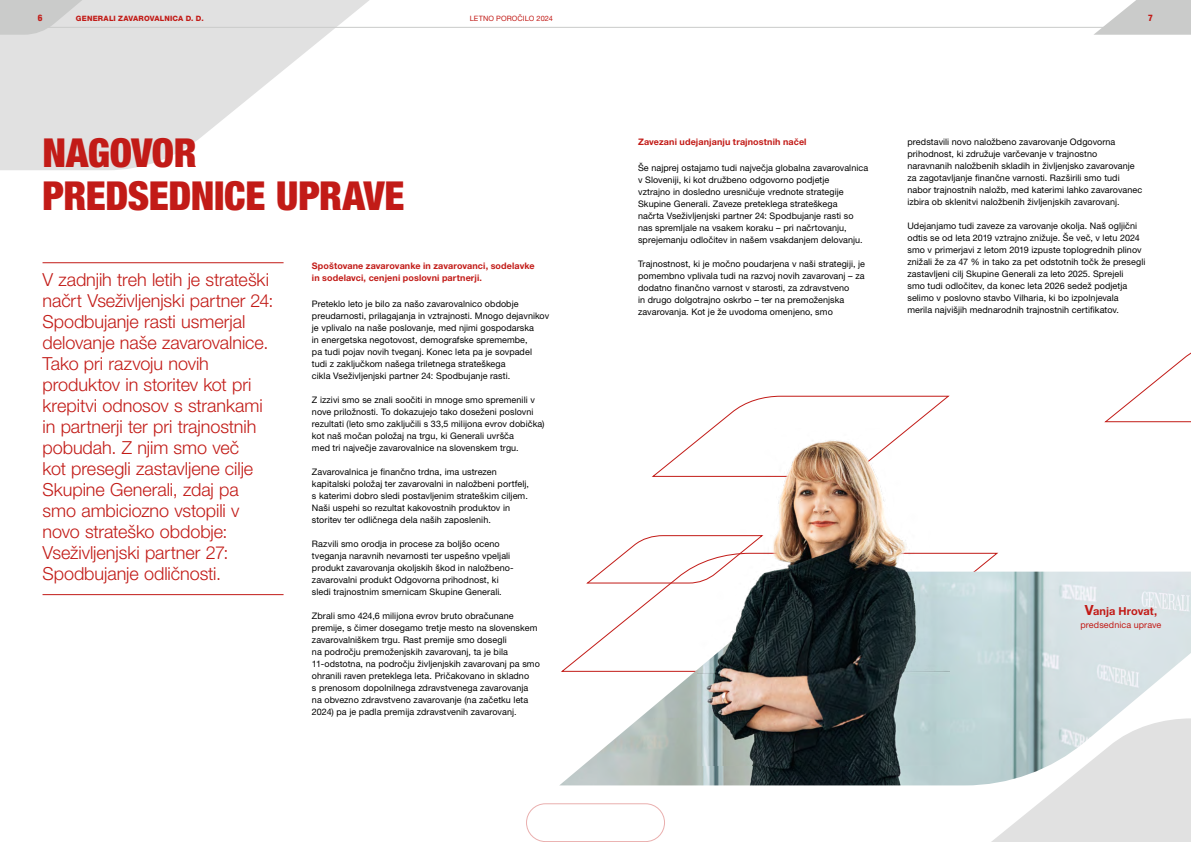
<style>
.page{position:relative;width:1191px;height:842px;background:#fff}
.page>*{position:absolute;margin:0;border:0;box-sizing:border-box;transform-origin:0 0}
.t1{font:900 condensed 40px/43px "Helvetica Neue LT Pro";letter-spacing:-.01em;color:#c21b17}
.t2{font:300 18px/21px "Helvetica Neue LT Pro";letter-spacing:-.005em;color:#c21b17}
.t3{font:700 11px "Helvetica Neue LT Pro";letter-spacing:.01em;color:#c21b17}
.t4{font:9px/12px "Helvetica Neue LT Pro";letter-spacing:.01em;color:#000}
.t5{font:700 9px/12px "Helvetica Neue LT Pro";letter-spacing:.015em;color:#c21b17}
.t6{font:9px "Helvetica Neue LT Pro";letter-spacing:.01em;color:#c21b17}
.t7{font:800 condensed 9px "Helvetica Neue LT Pro";color:#c21b17}
.t8{font:800 7.4px "Helvetica Neue LT Pro";letter-spacing:.03em;color:#c21b17}
.t9{font:7.4px "Helvetica Neue LT Pro";letter-spacing:.015em;color:#c21b17}
.s1{font-size:14px}
</style>
<div class="page">
<svg style="left:991px;top:785px;width:200px;height:57px"></svg>
<img style="left:560px;top:572px;width:631px;height:213px">
<svg style="left:586px;top:535px;width:111px;height:49px"></svg>
<svg style="left:652px;top:395px;width:298px;height:82px"></svg>
<svg style="left:1104px;top:352px;width:87px;height:71px"></svg>
<img style="left:697px;top:429px;width:252px;height:336px">
<svg style="left:0;top:0;width:369px;height:170px;fill:#e1e1e1"></svg>
<svg style="left:0;top:0;width:105px;height:35px;background:#d3d4d3"></svg>
<svg style="left:1094px;top:0;width:97px;height:35px"></svg>
<hr style="left:43px;top:27px;width:1105px;height:1px;background:#cacbca">
<div style="left:526px;top:803px;width:139px;height:39px;border:1px solid #eaafae;border-radius:19px"></div>
<hr style="left:43px;top:262px;width:240px;height:1px;background:#c21b17">
<hr style="left:43px;top:594px;width:240px;height:1px;background:#c21b17">
<p class="t7" style="left:24px;top:13px;width:20px">STR6</p>
<p class="t8" style="left:76px;top:14px;width:129px">GENERALI ZAVAROVALNICA D. D.</p>
<p class="t9" style="left:470px;top:14px;width:85px">LETNO POROČILO 2024</p>
<h1 class="t1" style="left:43px;top:131px;width:363px">NAGOVOR<br>PREDSEDNICE UPRAVE</h1>
<p class="t2" style="left:43px;top:269px;width:232px">V zadnjih treh letih je strateški načrt Vseživljenjski partner 24:<br>Spodbujanje rasti usmerjal delovanje naše zavarovalnice.<br>Tako pri razvoju novih produktov in storitev kot pri krepitvi odnosov s strankami in partnerji ter pri trajnostnih pobudah. Z njim smo več<br>kot presegli zastavljene cilje<br>Skupine Generali, zdaj pa smo ambiciozno vstopili v novo strateško obdobje:<br>Vseživljenjski partner 27:<br>Spodbujanje odličnosti.</p>
<p class="t5" style="left:312px;top:259px;width:224px">Spoštovane zavarovanke in zavarovanci, sodelavke in sodelavci, cenjeni poslovni partnerji.</p>
<p class="t4" style="left:312px;top:297px;width:239px">Preteklo leto je bilo za našo zavarovalnico obdobje preudarnosti, prilagajanja in vztrajnosti. Mnogo dejavnikov je vplivalo na naše poslovanje, med njimi gospodarska<br>in energetska negotovost, demografske spremembe,<br>pa tudi pojav novih tveganj. Konec leta pa je sovpadel tudi z zaključkom našega triletnega strateškega<br>cikla Vseživljenjski partner 24: Spodbujanje rasti.</p>
<p class="t4" style="left:312px;top:393px;width:234px">Z izzivi smo se znali soočiti in mnoge smo spremenili v nove priložnosti. To dokazujejo tako doseženi poslovni rezultati (leto smo zaključili s 33,5 milijona evrov dobička) kot naš močan položaj na trgu, ki Generali uvršča<br>med tri največje zavarovalnice na slovenskem trgu.</p>
<p class="t4" style="left:312px;top:465px;width:218px">Zavarovalnica je finančno trdna, ima ustrezen kapitalski položaj ter zavarovalni in naložbeni portfelj, s katerimi dobro sledi postavljenim strateškim ciljem.<br>Naši uspehi so rezultat kakovostnih produktov in storitev ter odličnega dela naših zaposlenih.</p>
<p class="t4" style="left:312px;top:537px;width:203px">Razvili smo orodja in procese za boljšo oceno tveganja naravnih nevarnosti ter uspešno vpeljali produkt zavarovanja okoljskih škod in naložbeno&shy;zavarovalni produkt Odgovorna prihodnost, ki sledi trajnostnim smernicam Skupine Generali.</p>
<p class="t4" style="left:312px;top:609px;width:229px">Zbrali smo 424,6 milijona evrov bruto obračunane premije, s čimer dosegamo tretje mesto na slovenskem zavarovalniškem trgu. Rast premije smo dosegli<br>na področju premoženjskih zavarovanj, ta je bila 11-odstotna, na področju življenjskih zavarovanj pa smo ohranili raven preteklega leta. Pričakovano in skladno<br>s prenosom dopolnilnega zdravstvenega zavarovanja na obvezno zdravstveno zavarovanje (na začetku leta 2024) pa je padla premija zdravstvenih zavarovanj.</p>
<p class="t5" style="left:638px;top:135px;width:170px">Zavezani udejanjanju trajnostnih načel</p>
<p class="t4" style="left:638px;top:161px;width:232px">Še najprej ostajamo tudi največja globalna zavarovalnica v Sloveniji, ki kot družbeno odgovorno podjetje<br>vztrajno in dosledno uresničuje vrednote strategije Skupine Generali. Zaveze preteklega strateškega<br>načrta Vseživljenjski partner 24: Spodbujanje rasti so nas spremljale na vsakem koraku – pri načrtovanju, sprejemanju odločitev in našem vsakdanjem delovanju.</p>
<p class="t4" style="left:638px;top:257px;width:228px">Trajnostnost, ki je močno poudarjena v naši strategiji, je pomembno vplivala tudi na razvoj novih zavarovanj – za dodatno finančno varnost v starosti, za zdravstveno<br>in drugo dolgotrajno oskrbo – ter na premoženjska zavarovanja. Kot je že uvodoma omenjeno, smo</p>
<p class="t4" style="left:907px;top:135px;width:236px">predstavili novo naložbeno zavarovanje Odgovorna prihodnost, ki združuje varčevanje v trajnostno naravnanih naložbenih skladih in življenjsko zavarovanje za zagotavljanje finančne varnosti. Razširili smo tudi nabor trajnostnih naložb, med katerimi lahko zavarovanec izbira ob sklenitvi naložbenih življenjskih zavarovanj.</p>
<p class="t4" style="left:907px;top:219px;width:239px">Udejanjamo tudi zaveze za varovanje okolja. Naš ogljični odtis se od leta 2019 vztrajno znižuje. Še več, v letu 2024 smo v primerjavi z letom 2019 izpuste toplogrednih plinov znižali že za 47 % in tako za pet odstotnih točk že presegli zastavljeni cilj Skupine Generali za leto 2025. Sprejeli<br>smo tudi odločitev, da konec leta 2026 sedež podjetja selimo v poslovno stavbo Vilharia, ki bo izpolnjevala merila najvišjih mednarodnih trajnostnih certifikatov.</p>
<p class="t3" style="left:1084px;top:604px;width:74px"><span class="s1">V</span>anja Hrovat,</p>
<p class="t6" style="left:1080px;top:620px;width:82px">predsednica uprave</p>
</div>
